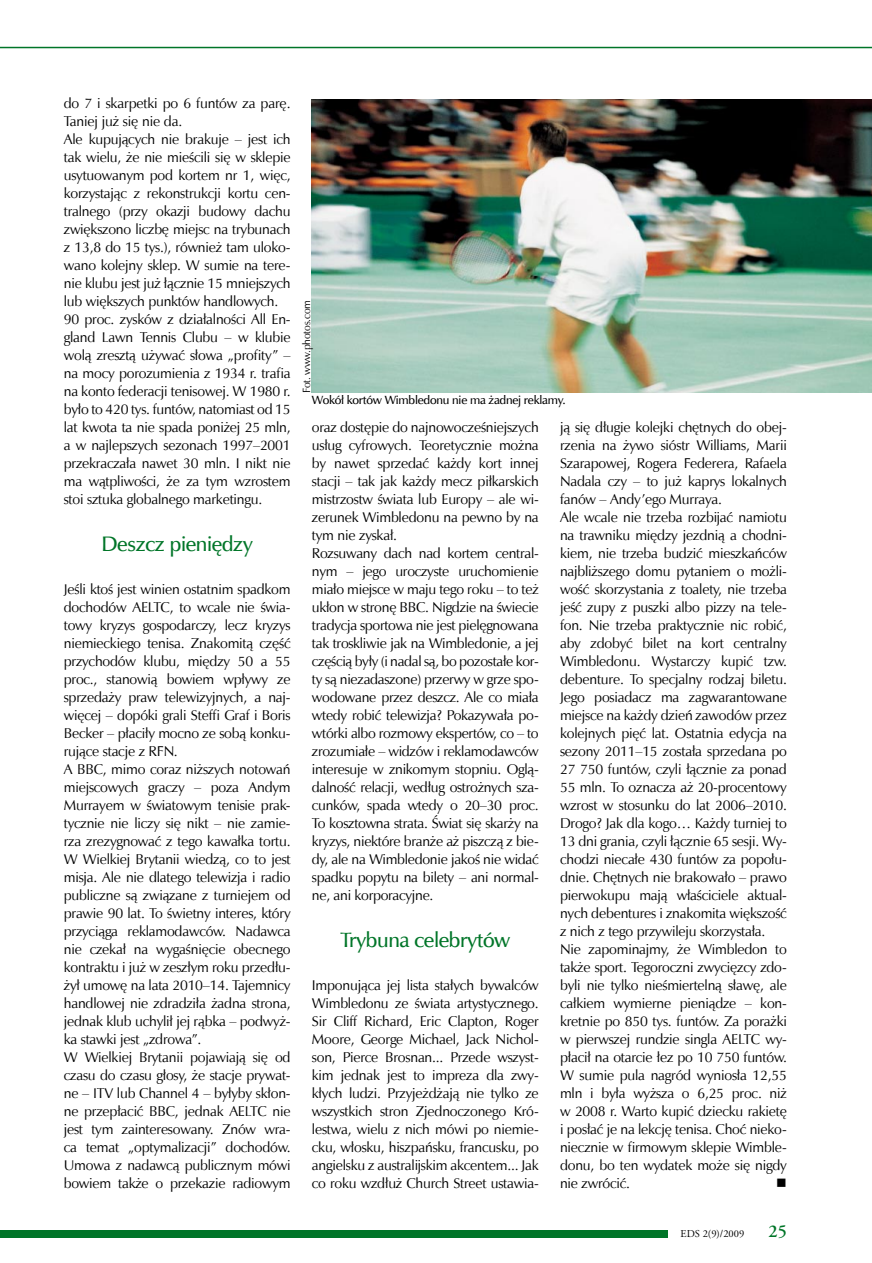
<style>
.page{position:relative;width:872px;height:1263px;background:#fff}
.page>*{position:absolute;margin:0;border:0;box-sizing:border-box;transform-origin:0 0}
.t1{font:21px "Zapf Humnst Dm EU";letter-spacing:-.02em;color:#007528}
.t2{font:600 18px "Adobe Garamond Pro";color:#007528}
.t3{font:14.25px/18px "Zapf Humnst EU";letter-spacing:-.015em;color:#000}
.t4{font:14.25px "Wingdings";color:#000}
.t5{font:12px "Zapf Humnst Dm EU";letter-spacing:-.02em;color:#000}
.t6{font:10.5px "Zapf Humnst EU";letter-spacing:-.02em;color:#000}
.t7{font:10.5px "Adobe Garamond Pro";color:#000}
</style>
<div class="page">
<hr style="left:0;top:47px;width:872px;height:1px;background:#007528">
<div style="left:0;top:1230px;width:668px;height:7px;background:#007528"></div>
<img style="left:312px;top:99px;width:560px;height:293px">
<p class="t3" style="left:64px;top:95px;width:228px">do 7 i skarpetki po 6 funtów za parę.<br>Taniej już się nie da.<br>Ale kupujących nie brakuje – jest ich tak wielu, że nie mieścili się w sklepie usytuowanym pod kortem nr 1, więc, korzystając z rekonstrukcji kortu cen&shy;tralnego (przy okazji budowy dachu zwiększono liczbę miejsc na trybunach z 13,8 do 15 tys.), również tam uloko&shy;wano kolejny sklep. W sumie na tere&shy;nie klubu jest już łącznie 15 mniejszych lub większych punktów handlowych.<br>90 proc. zysków z działalności All En&shy;gland Lawn Tennis Clubu – w klubie wolą zresztą używać słowa „profity” – na mocy porozumienia z 1934 r. trafia na konto federacji tenisowej. W 1980 r. było to 420 tys. funtów, natomiast od 15 lat kwota ta nie spada poniżej 25 mln, a w najlepszych sezonach 1997–2001 przekraczała nawet 30 mln. I nikt nie ma wątpliwości, że za tym wzrostem stoi sztuka globalnego marketingu.</p>
<p class="t1" style="left:101px;top:530px;width:153px">Deszcz pieniędzy</p>
<p class="t3" style="left:64px;top:581px;width:228px">Jeśli ktoś jest winien ostatnim spadkom dochodów AELTC, to wcale nie świa&shy;towy kryzys gospodarczy, lecz kryzys niemieckiego tenisa. Znakomitą część przychodów klubu, między 50 a 55 proc., stanowią bowiem wpływy ze sprzedaży praw telewizyjnych, a naj&shy;więcej – dopóki grali Steffi Graf i Boris Becker – płaciły mocno ze sobą konku&shy;rujące stacje z R FN.<br>A BBC, mimo coraz niższych notowań miejscowych graczy – poza Andym Murrayem w światowym tenisie prak&shy;tycznie nie liczy się nikt – nie zamie&shy;rza zrezygnować z tego kawałka tortu.<br>W Wielkiej Brytanii wiedzą, co to jest misja. Ale nie dlatego telewizja i radio publiczne są związane z turniejem od prawie 90 lat. To świetny interes, który przyciąga reklamodawców. Nadawca nie czekał na wygaśnięcie obecnego kontraktu i już w zeszłym roku przedłu&shy;żył umowę na lata 2010–14. Tajemnicy handlowej nie zdradziła żadna strona, jednak klub uchylił jej rąbka – podwyż&shy;ka stawki jest „zdrowa”.<br>W Wielkiej Brytanii pojawiają się od czasu do czasu głosy, że stacje prywat&shy;ne – ITV lub Channel 4 – byłyby skłon&shy;ne przepłacić BBC, jednak AELTC nie jest tym zainteresowany. Znów wra&shy;ca temat „optymalizacji” dochodów.<br>U mowa z nadawcą publicznym mówi bowiem także o przekazie radiowym</p>
<p class="t6" style="left:300px;top:393px;width:94px;rotate:-90deg">Fot. www.photos.com</p>
<p class="t5" style="left:312px;top:393px;width:255px">Wokół kortów Wimbledonu nie ma żadnej reklamy.</p>
<p class="t3" style="left:312px;top:419px;width:228px">oraz dostępie do najnowocześniejszych usług cyfrowych. Teoretycznie można by nawet sprzedać każdy kort innej stacji – tak jak każdy mecz piłkarskich mistrzostw świata lub Europy – ale wi&shy;zerunek Wimbledonu na pewno by na tym nie zyskał.<br>Rozsuwany dach nad kortem central&shy;nym – jego uroczyste uruchomienie miało miejsce w maju tego roku – to też ukłon w stronę BBC. Nigdzie na świecie tradycja sportowa nie jest pielęgnowana tak troskliwie jak na Wimbledonie, a jej częścią były (i nadal są, bo pozostałe kor&shy;ty są niezadaszone) przerwy w grze spo&shy;wodowane przez deszcz. Ale co miała wtedy robić telewizja? Pokazywała po&shy;wtórki albo rozmowy ekspertów, co – to zrozumiałe – widzów i reklamodawców interesuje w znikomym stopniu. Oglą&shy;dalność relacji, według ostrożnych sza&shy;cunków, spada wtedy o 20–30 proc.<br>To kosztowna strata. Świat się skarży na kryzys, niektóre branże aż piszczą z bie&shy;dy, ale na Wimbledonie jakoś nie widać spadku popytu na bilety – ani normal&shy;ne, ani korporacyjne.</p>
<p class="t1" style="left:340px;top:926px;width:171px">Trybuna celebrytów</p>
<p class="t3" style="left:312px;top:977px;width:228px;text-align:justify">Imponująca jej lista stałych bywalców Wimbledonu ze świata artystycznego.<br>Sir Cliff Richard, Eric Clapton, Roger Moore, George Michael, Jack Nichol&shy;son, Pierce Brosnan... Przede wszyst&shy;kim jednak jest to impreza dla zwy&shy;kłych ludzi. Przyjeżdżają nie tylko ze wszystkich stron Zjednoczonego Kró&shy;lestwa, wielu z nich mówi po niemie&shy;cku, włosku, hiszpańsku, francusku, po angielsku z australijskim akcentem... Jak co roku wzdłuż Church Street ustawia-</p>
<p class="t3" style="left:560px;top:419px;width:228px">ją się długie kolejki chętnych do obej&shy;rzenia na żywo sióstr Williams, Marii Szarapowej, Rogera Federera, Rafaela Nadala czy – to już kaprys lokalnych fanów – Andy’ego Murraya.<br>Ale wcale nie trzeba rozbijać namiotu na trawniku między jezdnią a chodni&shy;kiem, nie trzeba budzić mieszkańców najbliższego domu pytaniem o możli&shy;wość skorzystania z toalety, nie trzeba jeść zupy z puszki albo pizzy na tele&shy;fon. Nie trzeba praktycznie nic robić, aby zdobyć bilet na kort centralny Wimbledonu. Wystarczy kupić tzw. debenture. To specjalny rodzaj biletu.<br>Jego posiadacz ma zagwarantowane miejsce na każdy dzień zawodów przez kolejnych pięć lat. Ostatnia edycja na sezony 2011–15 została sprzedana po 27 750 funtów, czyli łącznie za ponad 55 mln. To oznacza aż 20-procentowy wzrost w stosunku do lat 2006–2010.<br>Drogo? Jak dla kogo… Każdy turniej to 13 dni grania, czyli łącznie 65 sesji. Wy&shy;chodzi niecałe 430 funtów za popołu&shy;dnie. Chętnych nie brakowało – prawo pierwokupu mają właściciele aktual&shy;nych debentures i znakomita większość z nich z tego przywileju skorzystała.<br>Nie zapominajmy, że Wimbledon to także sport. Tegoroczni zwycięzcy zdo&shy;byli nie tylko nieśmiertelną sławę, ale całkiem wymierne pieniądze – kon&shy;kretnie po 850 tys. funtów. Za porażki w pierwszej rundzie singla AELTC wy&shy;płacił na otarcie łez po 10 750 funtów.<br>W sumie pula nagród wyniosła 12,55 mln i była wyższa o 6,25 proc. niż w 2008 r. Warto kupić dziecku rakietę i posłać je na lekcję tenisa. Choć nieko&shy;niecznie w firmowym sklepie Wimble&shy;donu, bo ten wydatek może się nigdy nie zwrócić.</p>
<p class="t4" style="left:776px;top:1175px;width:12px">■</p>
<p class="t7" style="left:680px;top:1228px;width:65px">EDS 2(9)/2009</p>
<p class="t2" style="left:768px;top:1221px;width:20px">25</p>
</div>
